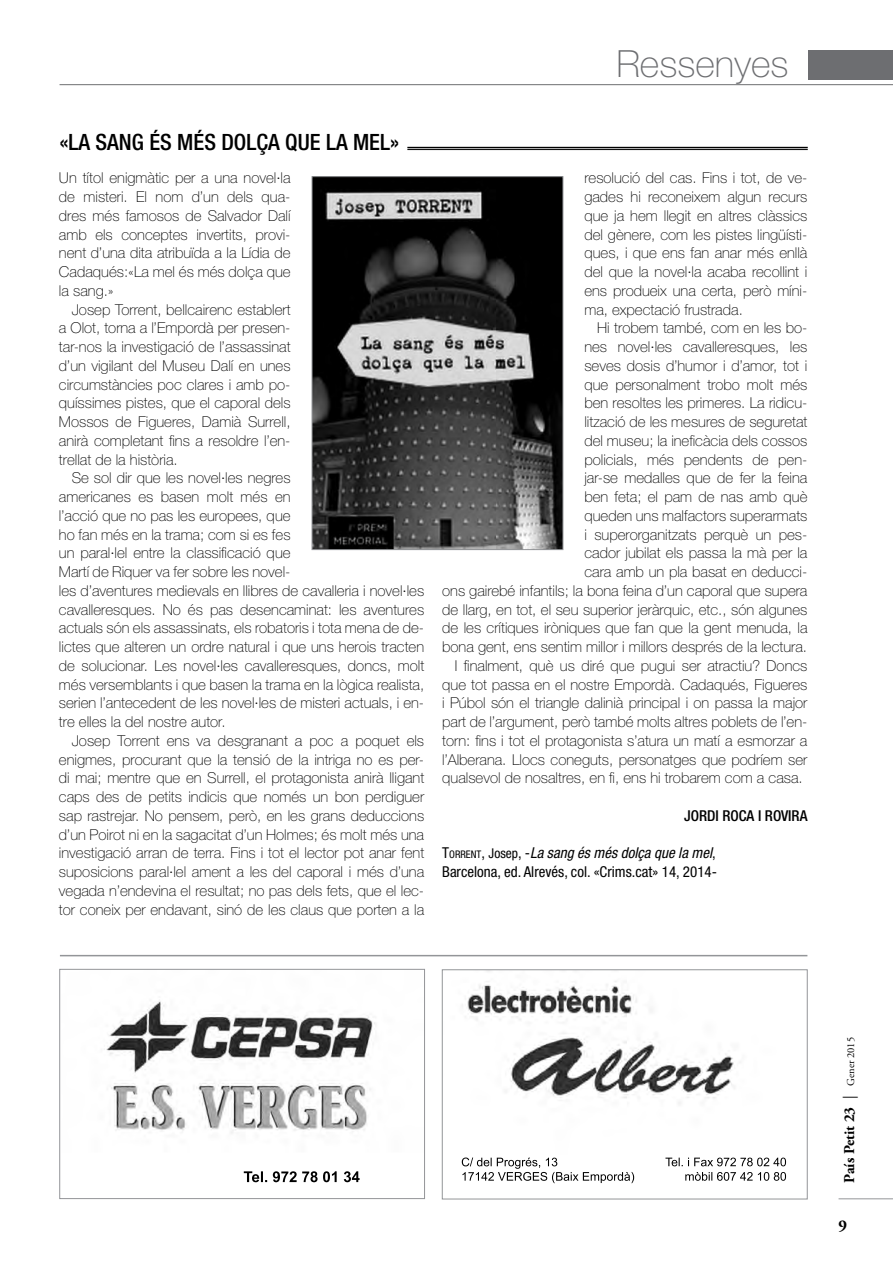
<style>
.page{position:relative;width:893px;height:1263px;background:#fff}
.page>*{position:absolute;margin:0;border:0;box-sizing:border-box;transform-origin:0 0}
.t1{font:100 37.5px "Helvetica Neue LT Std";color:#6d6e71}
.t2{font:500 condensed 22.5px "Helvetica Neue LT Std";color:#000}
.t3{font:700 16.5px "Adobe Garamond Pro";color:#000}
.t4{font:100 15px/18.8px "Helvetica Neue LT Std";color:#000;text-align:justify}
.t5{font:condensed 15px/18.8px "Helvetica Neue LT Std";color:#000}
.t6{font:700 15px "Adobe Garamond Pro";color:#000}
.t7{font:500 condensed 15px "Helvetica Neue LT Std";color:#000}
.s1{font-style:inherit}
.s2{font-size:10.5px}
.s3{font-size:13.5px}
.s4{font-style:italic}
.s5{font-weight:400}
.s6{font-weight:400;font-size:10.5px}
</style>
<div class="page">
<div style="left:808px;top:50px;width:85px;height:30px;background:#6d6e71"></div>
<hr style="left:60px;top:84px;width:833px;height:1px;background:#6d6e71">
<hr style="left:838px;top:1198px;width:55px;height:1px;background:#939598">
<hr style="left:407px;top:147px;width:401px;height:1px;background:#000">
<hr style="left:407px;top:149px;width:401px;height:1px;background:#000">
<img style="left:314px;top:178px;width:247px;height:370px">
<div style="left:312px;top:176px;width:251px;height:374px;border:1px solid #939598"></div>
<img style="left:106px;top:1001px;width:269px;height:182px">
<div style="left:60px;top:969px;width:365px;height:230px;border:1px solid #939598"></div>
<svg style="left:244px;top:1171px;width:116px;height:11px"></svg>
<hr style="left:60px;top:955px;width:747px;height:1px;background:#939598">
<img style="left:461px;top:971px;width:326px;height:213px">
<div style="left:442px;top:969px;width:365px;height:230px;border:1px solid #939598"></div>
<svg style="left:462px;top:1157px;width:172px;height:26px"></svg>
<svg style="left:685px;top:1172px;width:101px;height:9px"></svg>
<svg style="left:665px;top:1157px;width:121px;height:9px"></svg>
<h1 class="t1" style="left:616px;top:42px;width:174px">Ressenyes</h1>
<h2 class="t2" style="left:59px;top:128px;width:341px">«LA SANG ÉS MÉS DOLÇA QUE LA MEL»</h2>
<p class="t4" style="left:59px;top:169px;width:233px">Un títol enigmàtic per a una novel·la de misteri. El nom d’un dels qua&shy;dres més famosos de Salvador Dalí amb els conceptes invertits, provi&shy;nent d’una dita atribuïda a la Lídia de Cadaqués:«La mel és més dolça que la sang.»</p>
<p class="t4" style="left:59px;top:300px;width:233px;text-indent:13px">Josep Torrent, bellcairenc establert a Olot, torna a l’Empordà per presen&shy;tar-nos la investigació de l’assassinat d’un vigilant del Museu Dalí en unes circumstàncies poc clares i amb po&shy;quíssimes pistes, que el caporal dels Mossos de Figueres, Damià Surrell, anirà completant fins a resoldre l’en&shy;trellat de la història.</p>
<p class="t4" style="left:59px;top:469px;width:367px;text-align:left;text-indent:13px">Se sol dir que les novel·les negres<br>americanes es basen molt més en<br>l’acció que no pas les europees, que<br>ho fan més en la trama; com si es fes<br>un paral·lel entre la classificació que<br>Martí de Riquer va fer sobre les novel·<br>les d’aventures medievals en llibres de cavalleria i novel·les cavalleresques. No és pas desencaminat: les aventures actuals són els assassinats, els robatoris i tota mena de de&shy;lictes que alteren un ordre natural i que uns herois tracten de solucionar. Les novel·les cavalleresques, doncs, molt més versemblants i que basen la trama en la lògica realista, serien l’antecedent de les novel·les de misteri actuals, i en&shy;tre elles la del nostre autor.</p>
<p class="t4" style="left:59px;top:731px;width:367px;text-indent:13px">Josep Torrent ens va desgranant a poc a poquet els enigmes, procurant que la tensió de la intriga no es per&shy;di mai; mentre que en Surrell, el protagonista anirà lligant caps des de petits indicis que només un bon perdiguer sap rastrejar. No pensem, però, en les grans deduccions d’un Poirot ni en la sagacitat d’un Holmes; és molt més una investigació arran de terra. Fins i tot el lector pot anar fent suposicions paral·lel ament a les del caporal i més d’una vegada n’endevina el resultat; no pas dels fets, que el lec&shy;tor coneix per endavant, sinó de les claus que porten a la</p>
<p class="t4" style="left:584px;top:169px;width:225px">resolució del cas. Fins i tot, de ve&shy;gades hi reconeixem algun recurs que ja hem llegit en altres clàssics del gènere, com les pistes lingüísti&shy;ques, i que ens fan anar més enllà del que la novel·la acaba recollint i ens produeix una certa, però míni&shy;ma, expectació frustrada.</p>
<p class="t4" style="left:597px;top:319px;width:212px">Hi trobem també, com en les bo-</p>
<p class="t4" style="left:584px;top:337px;width:224px">nes novel·les cavalleresques, les</p>
<p class="t4" style="left:584px;top:356px;width:225px">seves dosis d’humor i d’amor, tot i</p>
<p class="t4" style="left:584px;top:375px;width:225px">que personalment trobo molt més</p>
<p class="t4" style="left:584px;top:394px;width:225px">ben resoltes les primeres. La ridicu-</p>
<p class="t4" style="left:584px;top:412px;width:225px">lització de les mesures de seguretat</p>
<p class="t4" style="left:584px;top:431px;width:225px">del museu; la ineficàcia dels cossos</p>
<p class="t4" style="left:584px;top:450px;width:225px">policials, més pendents de pen-</p>
<p class="t4" style="left:584px;top:469px;width:225px">jar-se medalles que de fer la feina</p>
<p class="t4" style="left:584px;top:487px;width:225px">ben feta; el pam de nas amb què</p>
<p class="t4" style="left:584px;top:506px;width:225px">queden uns malfactors superarmats</p>
<p class="t4" style="left:584px;top:525px;width:224px">i superorganitzats perquè un pes-</p>
<p class="t4" style="left:584px;top:544px;width:225px">cador jubilat els passa la mà per la</p>
<p class="t4" style="left:584px;top:562px;width:225px">cara amb un pla basat en deducci-</p>
<p class="t4" style="left:442px;top:581px;width:367px">ons gairebé infantils; la bona feina d’un caporal que supera</p>
<p class="t4" style="left:442px;top:600px;width:367px">de llarg, en tot, el seu superior jeràrquic, etc., són algunes</p>
<p class="t4" style="left:442px;top:619px;width:367px">de les crítiques iròniques que fan que la gent menuda, la</p>
<p class="t4" style="left:442px;top:637px;width:366px">bona gent, ens sentim millor i millors després de la lectura.</p>
<p class="t4" style="left:455px;top:656px;width:354px">I finalment, què us diré que pugui ser atractiu? Doncs</p>
<p class="t4" style="left:442px;top:675px;width:367px">que tot passa en el nostre Empordà. Cadaqués, Figueres</p>
<p class="t4" style="left:442px;top:694px;width:367px">i Púbol són el triangle dalinià principal i on passa la major</p>
<p class="t4" style="left:442px;top:712px;width:367px">part de l’argument, però també molts altres poblets de l’en-</p>
<p class="t4" style="left:442px;top:731px;width:367px">torn: fins i tot el protagonista s’atura un matí a esmorzar a</p>
<p class="t4" style="left:442px;top:750px;width:367px">l’Alberana. Llocs coneguts, personatges que podríem ser</p>
<p class="t4" style="left:442px;top:769px;width:362px">qualsevol de nosaltres, en fi, ens hi trobarem com a casa.</p>
<p class="t7" style="left:684px;top:807px;width:125px">JORDI ROCA I ROVIRA</p>
<p class="t5" style="left:442px;top:844px;width:276px"><span class="s1">T</span><span class="s2">ORRENT</span>, <span class="s3">Josep</span><span class="s1">,</span> -<span class="s4">La sang és més dolça que la mel</span>,<br>Barcelona, ed. Alrevés, col. «Crims.cat» 14, 2014-</p>
<p class="t6" style="left:841px;top:1182px;width:147px;rotate:-90deg">País Petit 23 <span class="s5">|</span> <span class="s6">Gener 2015</span></p>
<p class="t3" style="left:838px;top:1216px;width:10px">9</p>
</div>
